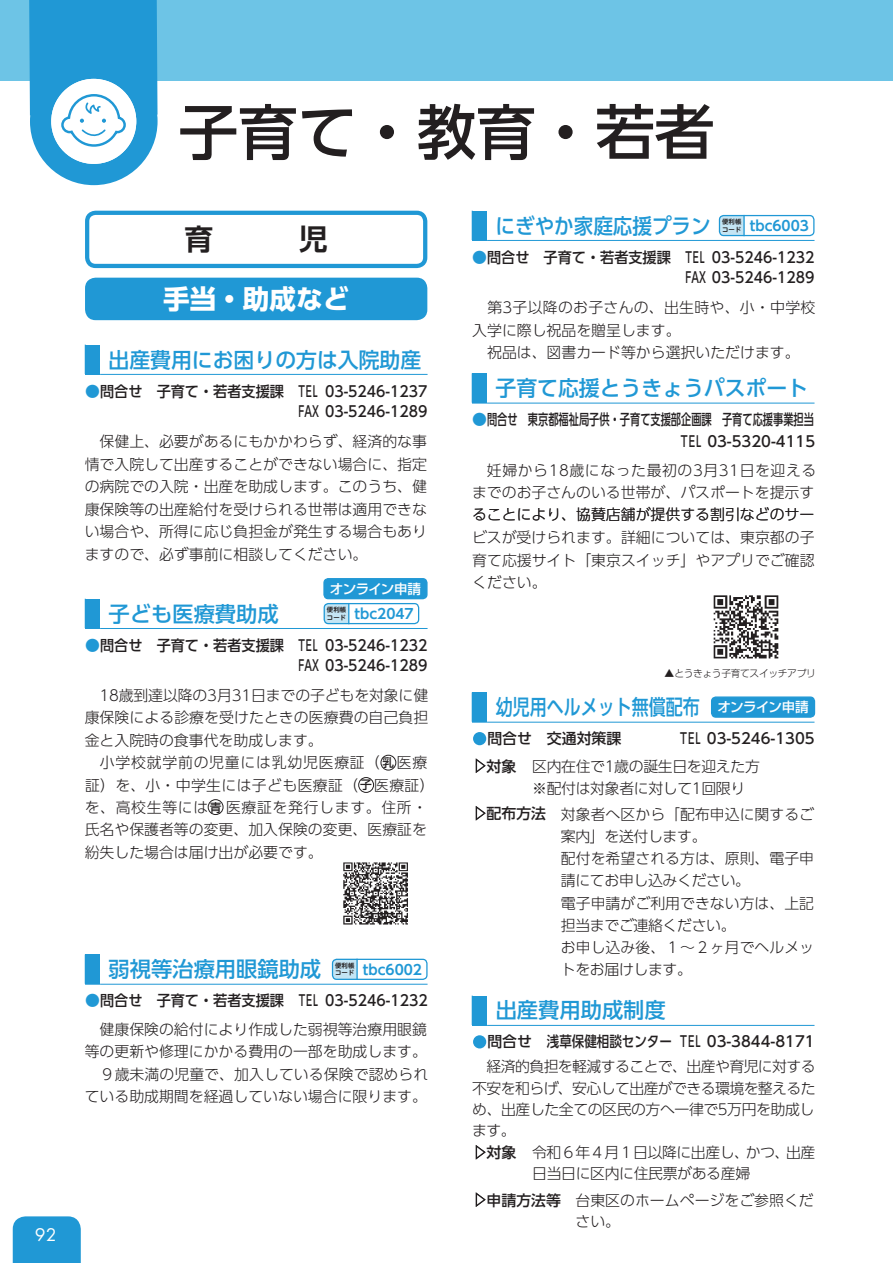
<style>
.page{position:relative;width:893px;height:1263px;background:#fff}
.page>*{position:absolute;margin:0;border:0;box-sizing:border-box;transform-origin:0 0}
.t1{font:500 59.55px "UD Shin Go Pro";color:#231f20}
.t2{font:700 26.55px "UD Shin Go Pro";color:#fff}
.t3{font:500 21.3px "UD Shin Go Pro";color:#2098d5}
.t4{font:500 21.3px "UD Shin Go Pro";color:#2098d5;scale:.8 1}
.t5{font:500 21.3px "UD Shin Go Pro";color:#2098d5;scale:.92 1}
.t6{font:19.2px "Futura PT";color:#fff}
.t7{font:300 14.85px/22.5px "UD Shin Go Pro";color:#231f20;text-align:justify}
.t8{font:500 14.85px/20.7px "UD Shin Go Pro";color:#231f20;text-align:right;scale:.95 1}
.t9{font:500 14.85px/21.8px "UD Shin Go Pro";color:#231f20;text-align:right;scale:.69 1}
.t10{font:300 14.85px/22.4px "UD Shin Go Pro";letter-spacing:.04em;color:#231f20;text-align:right}
.t11{font:300 14.85px/22.4px "UD Shin Go Pro";letter-spacing:.05em;color:#231f20;text-align:center}
.t12{font:500 14.85px/27.6px "UD Shin Go Pro";color:#231f20}
.t13{font:300 14.85px/21.3px "UD Shin Go Pro";letter-spacing:-.03em;color:#231f20}
.t14{font:300 14.85px/22.4px "UD Shin Go Pro";letter-spacing:-.025em;color:#231f20}
.t15{font:500 14.85px "UD Shin Go Pro";color:#231f20;scale:.7 1}
.t16{font:300 14.85px "UD Shin Go Pro";letter-spacing:.02em;color:#231f20}
.t17{font:500 14.85px "UD Shin Go Pro";color:#231f20;scale:.67 1}
.t18{font:700 13.8px "UD Shin Go Pro De";color:#2098d5}
.t19{font:500 13.5px "Shin Go Pro";letter-spacing:-.04em;color:#fff}
.t20{font:500 11.7px "UD Shin Go Pro";color:#231f20}
.t21{font:300 9.75px "Shin Go Pro";letter-spacing:-.035em;color:#231f20}
.t22{font:700 6.45px "UD Shin M Go Pro De";color:#231f20}
.s1{color:#2098d5}
.s2{font-family:"UD Shin M Go Pro De";font-size:6.45px;color:#231f20}
.s3{font-weight:500;font-size:11.7px}
.s4{font-family:"Koz Go Pr 6 N";font-weight:400}
.s5{font-family:"Shin Go Pro";font-size:13.5px;color:#fff}
</style>
<div class="page">
<div style="left:85px;top:211px;width:342px;height:57px;border:4px solid #2098d5;border-radius:9px"></div>
<div style="left:85px;top:278px;width:342px;height:42px;background:#2098d5;border-radius:11px"></div>
<svg style="left:85px;top:345px;width:15px;height:30px"></svg>
<hr style="left:100px;top:374px;width:328px;height:1px;background:#2098d5">
<svg style="left:85px;top:599px;width:15px;height:30px"></svg>
<hr style="left:100px;top:628px;width:328px;height:1px;background:#2098d5">
<div style="left:85px;top:954px;width:15px;height:30px;background:#2098d5"></div>
<svg style="left:85px;top:984px;width:15px;height:1px"></svg>
<hr style="left:100px;top:984px;width:328px;height:1px;background:#2098d5">
<svg style="left:472px;top:211px;width:15px;height:30px"></svg>
<hr style="left:487px;top:240px;width:327px;height:1px;background:#2098d5">
<div style="left:472px;top:373px;width:15px;height:30px;background:#2098d5"></div>
<svg style="left:472px;top:403px;width:15px;height:1px"></svg>
<hr style="left:487px;top:403px;width:327px;height:1px;background:#2098d5">
<div style="left:13px;top:1216px;width:68px;height:47px;background:#2098d5"></div>
<div style="left:324px;top:579px;width:103px;height:20px;background:#2098d5;border-radius:4px"></div>
<div style="left:323px;top:578px;width:105px;height:21px;border:1px solid #2098d5;border-radius:4px"></div>
<svg style="left:475px;top:806px;width:11px;height:15px"></svg>
<div style="left:712px;top:697px;width:102px;height:20px;background:#2098d5;border-radius:4px"></div>
<div style="left:711px;top:696px;width:104px;height:22px;border:1px solid #2098d5;border-radius:4px"></div>
<div style="left:472px;top:692px;width:15px;height:30px;background:#2098d5"></div>
<svg style="left:472px;top:722px;width:15px;height:1px"></svg>
<hr style="left:487px;top:722px;width:327px;height:1px;background:#2098d5">
<div style="left:473px;top:732px;width:13px;height:13px;background:#2098d5;border-radius:50%"></div>
<svg style="left:475px;top:758px;width:11px;height:15px"></svg>
<div style="left:381px;top:755px;width:15px;height:15px;border:1px solid #231f20;border-radius:50%"></div>
<div style="left:358px;top:777px;width:16px;height:16px;border:1px solid #231f20;border-radius:50%"></div>
<div style="left:324px;top:603px;width:95px;height:21px;border:1px solid #2098d5;border-radius:4px"></div>
<svg style="left:324px;top:603px;width:25px;height:21px"></svg>
<svg style="left:332px;top:959px;width:24px;height:19px"></svg>
<div style="left:332px;top:959px;width:96px;height:21px;border:1px solid #2098d5;border-radius:4px"></div>
<hr style="left:356px;top:959px;width:2px;height:21px;background:#2098d5">
<svg style="left:719px;top:215px;width:24px;height:21px"></svg>
<div style="left:719px;top:215px;width:95px;height:21px;border:1px solid #2098d5;border-radius:4px"></div>
<hr style="left:743px;top:215px;width:2px;height:21px;background:#2098d5">
<div style="left:208px;top:799px;width:15px;height:16px;border:1px solid #231f20;border-radius:50%"></div>
<div style="left:0;top:0;width:893px;height:81px;background:#6dc4e6"></div>
<div style="left:30px;top:57px;width:128px;height:128px;background:#2098d5;border-radius:50%"></div>
<div style="left:51px;top:79px;width:85px;height:85px;background:#fff;border-radius:50%"></div>
<svg style="left:29px;top:0;width:129px;height:148px"></svg>
<svg style="left:475px;top:1192px;width:11px;height:15px"></svg>
<svg style="left:472px;top:996px;width:15px;height:30px"></svg>
<hr style="left:487px;top:1025px;width:327px;height:1px;background:#2098d5">
<div style="left:473px;top:1035px;width:13px;height:13px;background:#2098d5;border-radius:50%"></div>
<svg style="left:475px;top:1145px;width:11px;height:15px"></svg>
<img style="left:343px;top:862px;width:65px;height:63px">
<img style="left:713px;top:595px;width:66px;height:64px">
<p class="t6" style="left:35px;top:1223px;width:23px">92</p>
<h1 class="t1" style="left:179px;top:84px;width:537px">子育て・教育・若者</h1>
<h2 class="t2" style="left:163px;top:277px;width:188px">手当・助成など</h2>
<h3 class="t3" style="left:109px;top:342px;width:314px">出産費用にお困りの方は入院助産</h3>
<p class="t8" style="left:85px;top:380px;width:211px"><span class="s1">●</span>問合せ　子育て・若者支援課</p>
<p class="t8" style="left:298px;top:380px;width:137px">03-5246-1237<br>FAX 03-5246-1289</p>
<p class="t17" style="left:298px;top:379px;width:31px">TEL</p>
<p class="t7" style="left:85px;top:430px;width:344px">　保健上、必要があるにもかかわらず、経済的な事情で入院して出産することができない場合に、指定の病院での入院・出産を助成します。このうち、健康保険等の出産給付を受けられる世帯は適用できない場合や、所得に応じ負担金が発生する場合もありますので、必ず事前に相談してください。</p>
<p class="t19" style="left:330px;top:578px;width:93px">オンライン申請</p>
<h3 class="t3" style="left:109px;top:596px;width:172px">子ども医療費助成</h3>
<p class="t8" style="left:85px;top:634px;width:211px"><span class="s1">●</span>問合せ　子育て・若者支援課</p>
<p class="t8" style="left:298px;top:634px;width:137px">03-5246-1232<br>FAX 03-5246-1289</p>
<p class="t22" style="left:327px;top:605px;width:21px">便利帳</p>
<p class="t18" style="left:327px;top:602px;width:88px"><span class="s2">コード</span> tbc2047</p>
<p class="t17" style="left:298px;top:633px;width:31px">TEL</p>
<p class="t7" style="left:85px;top:683px;width:345px">　18歳到達以降の3月31日までの子どもを対象に健康保険による診療を受けたときの医療費の自己負担金と入院時の食事代を助成します。</p>
<p class="t11" style="left:85px;top:751px;width:351px">小学校就学前の児童には乳幼児医療証（<span class="s3">乳</span>医療<br>証）を、小・中学生には子ども医療証（<span class="s3">子</span>医療証）</p>
<p class="t7" style="left:85px;top:795px;width:344px">を、高校生等には　医療証を発行します。住所・氏名や保護者等の変更、加入保険の変更、医療証を紛失した場合は届け出が必要です。</p>
<p class="t20" style="left:210px;top:797px;width:13px">青</p>
<h3 class="t3" style="left:109px;top:952px;width:214px">弱視等治療用眼鏡助成</h3>
<p class="t8" style="left:85px;top:990px;width:211px"><span class="s1">●</span>問合せ　子育て・若者支援課</p>
<p class="t8" style="left:325px;top:990px;width:109px">03-5246-1232</p>
<p class="t22" style="left:335px;top:960px;width:21px">便利帳</p>
<p class="t18" style="left:335px;top:958px;width:88px"><span class="s2">コード</span> tbc6002</p>
<p class="t17" style="left:299px;top:989px;width:31px">TEL</p>
<p class="t7" style="left:85px;top:1017px;width:345px;text-align:right">　健康保険の給付により作成した弱視等治療用眼鏡等の更新や修理にかかる費用の一部を助成します。<br>９歳未満の児童で、加入している保険で認められている助成期間を経過していない場合に限ります。</p>
<h3 class="t5" style="left:496px;top:208px;width:235px">にぎやか家庭応援プラン</h3>
<p class="t8" style="left:472px;top:246px;width:211px"><span class="s1">●</span>問合せ　子育て・若者支援課</p>
<p class="t8" style="left:685px;top:246px;width:137px">03-5246-1232<br>FAX 03-5246-1289</p>
<p class="t22" style="left:722px;top:217px;width:21px">便利帳</p>
<p class="t18" style="left:722px;top:214px;width:88px"><span class="s2">コード</span> tbc6003</p>
<p class="t17" style="left:685px;top:245px;width:31px">TEL</p>
<p class="t16" style="left:472px;top:295px;width:345px">　第3子以降のお子さんの、出生時や、小・中学校</p>
<p class="t7" style="left:472px;top:318px;width:329px">入学に際し祝品を贈呈します。<br>　祝品は、図書カード等から選択いただけます。</p>
<h3 class="t3" style="left:496px;top:371px;width:314px">子育て応援とうきょうパスポート</h3>
<p class="t9" style="left:472px;top:408px;width:499px"><span class="s1">●</span>問合せ　東京都福祉局子供・子育て支援部企画課　子育て応援事業担当<br>TEL 03-5320-4115</p>
<p class="t10" style="left:472px;top:458px;width:346px">妊婦から18歳になった最初の3月31日を迎えるまでのお子さんのいる世帯が、パスポートを提示す</p>
<p class="t7" style="left:472px;top:526px;width:344px">　　　　　　　　　　詳細については、東京都の子育て応援サイト「東京スイッチ」やアプリでご確認ください。</p>
<p class="t7" style="left:472px;top:503px;width:344px">ることにより、協賛店舗が提供する割引などのサービスが受けられます。</p>
<p class="t21" style="left:665px;top:665px;width:153px"><span class="s4">▲</span>とうきょう子育てスイッチアプリ</p>
<h3 class="t4" style="left:496px;top:690px;width:392px">幼児用ヘルメット無償配布 <span class="s5">オンライン申請</span></h3>
<p class="t12" style="left:487px;top:724px;width:136px">問合せ　交通対策課対象</p>
<p class="t15" style="left:680px;top:726px;width:194px">TEL 03-5246-1305</p>
<p class="t14" style="left:532px;top:754px;width:229px">区内在住で1歳の誕生日を迎えた方※配付は対象者に対して1回限り</p>
<p class="t7" style="left:561px;top:802px;width:255px;text-align:left">対象者へ区から「配布申込に関するご案内」を送付します。<br>配付を希望される方は、原則、電子申請にてお申し込みください。<br>電子申請がご利用できない方は、上記担当までご連絡ください。<br>お申し込み後、１～２ヶ月でヘルメットをお届けします。</p>
<p class="t12" style="left:487px;top:799px;width:61px">配布方法</p>
<h3 class="t3" style="left:496px;top:993px;width:172px">出産費用助成制度</h3>
<p class="t12" style="left:487px;top:1027px;width:186px">問合せ　浅草保健相談センター</p>
<p class="t15" style="left:680px;top:1030px;width:194px">TEL 03-3844-8171</p>
<p class="t7" style="left:472px;top:1055px;width:345px;line-height:21.3px">　経済的負担を軽減することで、出産や育児に対する不安を和らげ、安心して出産ができる環境を整えるため、出産した全ての区民の方へ一律で5万円を助成します。</p>
<p class="t12" style="left:487px;top:1138px;width:31px">対象</p>
<p class="t13" style="left:532px;top:1141px;width:285px">令和６年４月１日以降に出産し、かつ、出産日当日に区内に住民票がある産婦</p>
<p class="t7" style="left:575px;top:1189px;width:240px;line-height:21.3px">台東区のホームページをご参照ください。</p>
<p class="t12" style="left:487px;top:1186px;width:76px">申請方法等</p>
</div>
